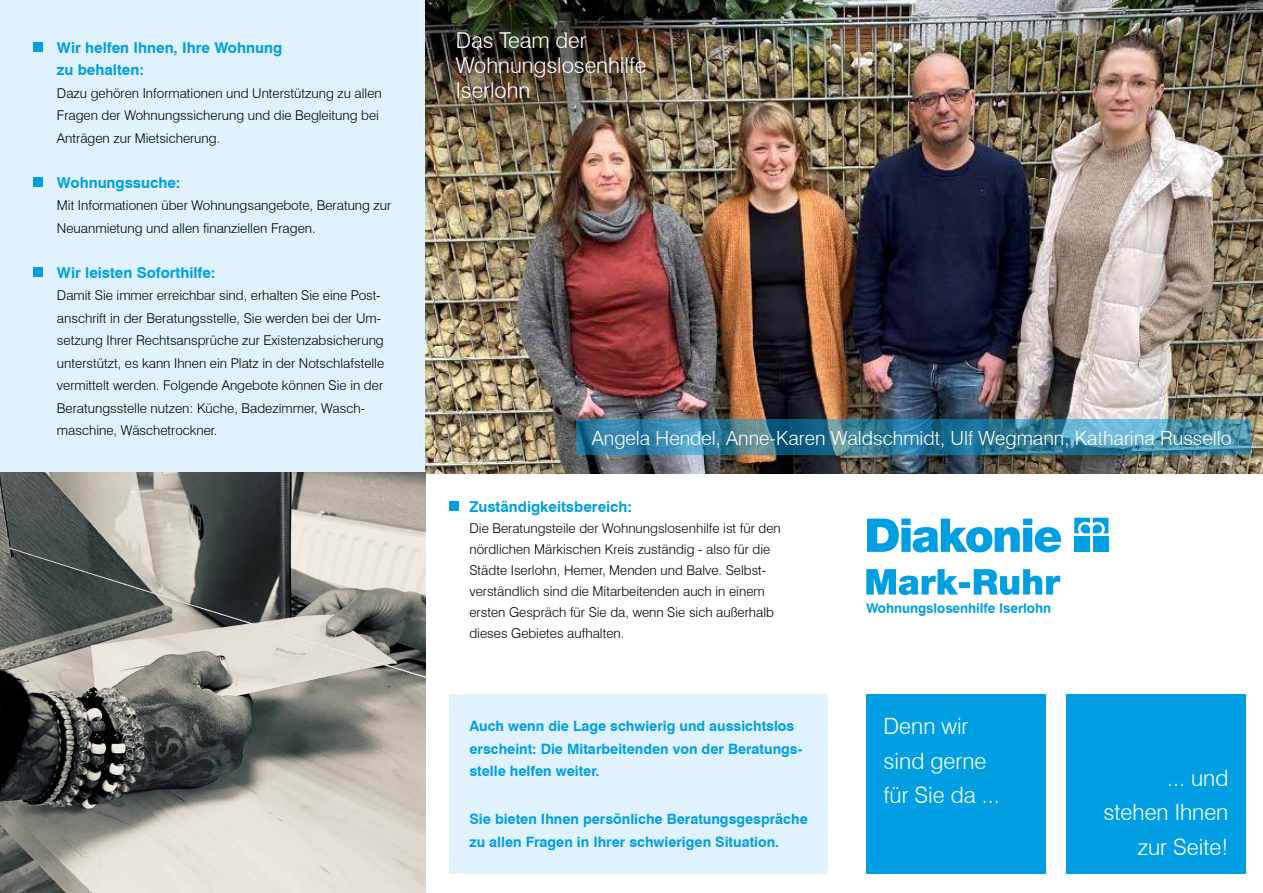
<style>
.page{position:relative;width:1263px;height:893px;background:#fff}
.page>*{position:absolute;margin:0;border:0;box-sizing:border-box;transform-origin:0 0}
.t1{font:300 22.5px/34.5px "Swiss 721 BT";color:#fff}
.t2{font:300 21.9px/25.3px "Swiss 721 BT";color:#fff}
.t3{font:300 19.5px "Swiss 721 BT";color:#fff}
.t4{font:700 15px/22.5px "Swiss 721 BT";color:#009fe3}
.t5{font:700 14.25px/22.5px "Swiss 721 BT";color:#009fe3}
.t6{font:300 13.5px/22.5px "Swiss 721 BT";color:#000}
.t7{font:13.5px "Swiss 721 BT Bold Rounded";letter-spacing:-.005em;color:#009fe3}
</style>
<div class="page">
<div style="left:0;top:0;width:425px;height:476px;background:#dff2fd"></div>
<img style="left:425px;top:0;width:838px;height:473px">
<img style="left:0;top:472px;width:425px;height:421px">
<div style="left:866px;top:695px;width:180px;height:179px;background:#009fe3"></div>
<div style="left:1066px;top:695px;width:180px;height:179px;background:#009fe3"></div>
<svg style="left:866px;top:569px;width:194px;height:26px"></svg>
<svg style="left:867px;top:519px;width:194px;height:33px"></svg>
<svg style="left:1074px;top:518px;width:34px;height:15px"></svg>
<div style="left:1074px;top:536px;width:16px;height:16px;background:#009fe3"></div>
<div style="left:1093px;top:536px;width:15px;height:16px;background:#009fe3"></div>
<div style="left:33px;top:267px;width:10px;height:10px;background:#009fe3"></div>
<div style="left:449px;top:695px;width:378px;height:179px;background:#dff2fd"></div>
<svg style="left:576px;top:419px;width:674px;height:35px;background:#3883a1"></svg>
<div style="left:33px;top:177px;width:10px;height:10px;background:#009fe3"></div>
<div style="left:33px;top:42px;width:10px;height:10px;background:#009fe3"></div>
<div style="left:449px;top:501px;width:10px;height:10px;background:#009fe3"></div>
<p class="t4" style="left:57px;top:36px;width:227px">Wir helfen Ihnen, Ihre Wohnung zu behalten:</p>
<p class="t6" style="left:57px;top:81px;width:326px">Dazu gehören Informationen und Unterstützung zu allen<br>Fragen der Wohnungssicherung und die Begleitung bei<br>Anträgen zur Mietsicherung.</p>
<p class="t4" style="left:57px;top:171px;width:125px">Wohnungssuche:</p>
<p class="t6" style="left:57px;top:194px;width:336px">Mit Informationen über Wohnungsangebote, Beratung zur<br>Neuanmietung und allen finanziellen Fragen.</p>
<p class="t4" style="left:57px;top:261px;width:160px">Wir leisten Soforthilfe:</p>
<p class="t6" style="left:57px;top:284px;width:329px">Damit Sie immer erreichbar sind, erhalten Sie eine Post&shy;anschrift in der Beratungsstelle, Sie werden bei der Um&shy;setzung Ihrer Rechtsansprüche zur Existenzabsicherung unterstützt, es kann Ihnen ein Platz in der Notschlafstelle vermittelt werden. Folgende Angebote können Sie in der Beratungsstelle nutzen: Küche, Badezimmer, Wasch&shy;maschine, Wäschetrockner.</p>
<h2 class="t2" style="left:456px;top:27px;width:192px">Das Team der<br>Wohnungslosenhilfe<br>Iserlohn</h2>
<h3 class="t3" style="left:592px;top:426px;width:641px">Angela Hendel, Anne-Karen Waldschmidt, Ulf Wegmann, Katharina Russello</h3>
<p class="t4" style="left:469px;top:495px;width:164px">Zuständigkeitsbereich:</p>
<p class="t6" style="left:469px;top:518px;width:313px;line-height:21px">Die Beratungsteile der Wohnungslosenhilfe ist für den nördlichen Märkischen Kreis zuständig - also für die Städte Iserlohn, Hemer, Menden und Balve. Selbst&shy;verständlich sind die Mitarbeitenden auch in einem ersten Gespräch für Sie da, wenn Sie sich außerhalb dieses Gebietes aufhalten.</p>
<p class="t5" style="left:469px;top:715px;width:334px">Auch wenn die Lage schwierig und aussichtslos erscheint: Die Mitarbeitenden von der Beratungs&shy;stelle helfen weiter.</p>
<p class="t5" style="left:469px;top:808px;width:340px">Sie bieten Ihnen persönliche Beratungsgespräche zu allen Fragen in Ihrer schwierigen Situation.</p>
<p class="t7" style="left:866px;top:600px;width:187px">Wohnungslosenhilfe Iserlohn</p>
<h1 class="t1" style="left:883px;top:709px;width:118px">Denn wir sind gerne für Sie da ...</h1>
<h1 class="t1" style="left:1103px;top:760px;width:126px;text-align:right">... und stehen Ihnen zur Seite!</h1>
</div>
